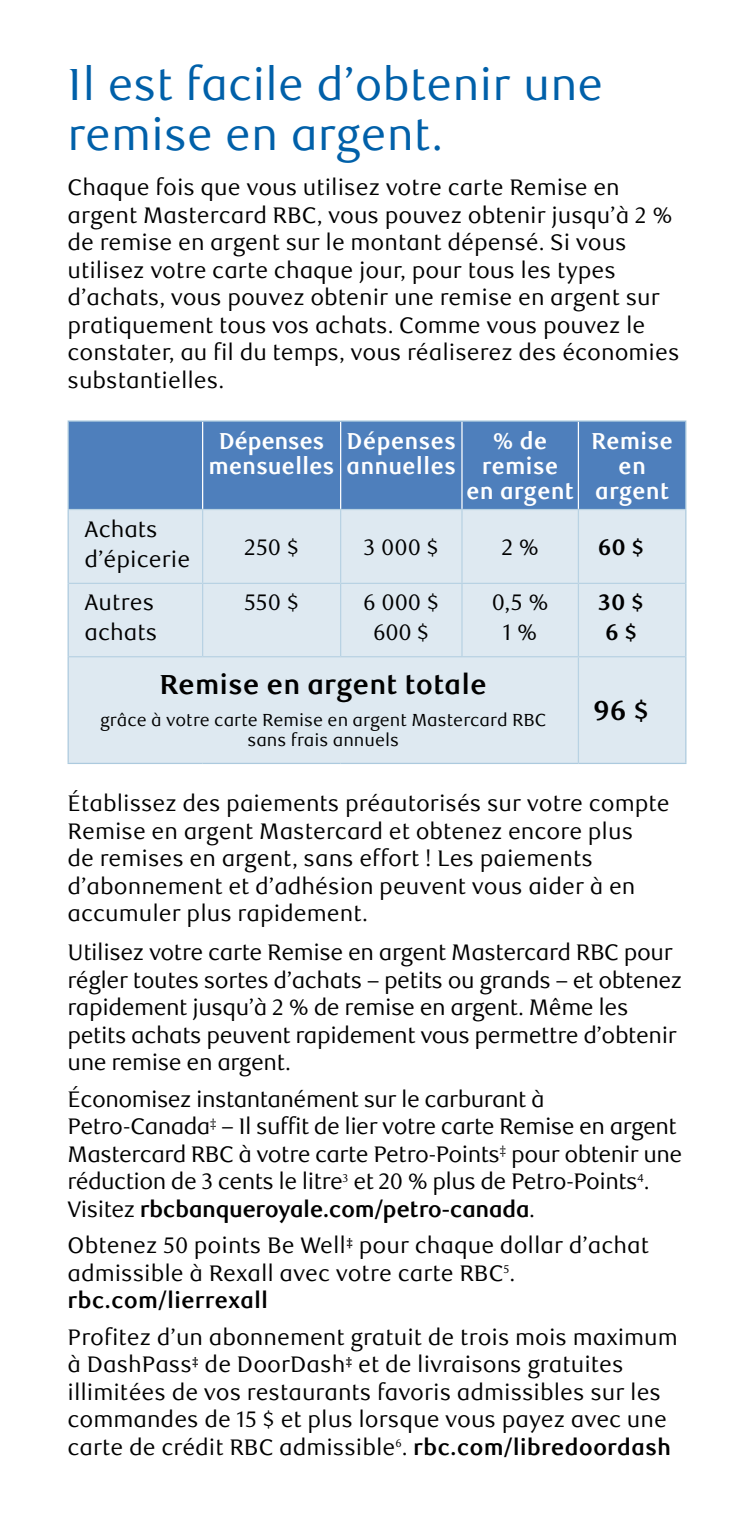
<style>
.page{position:relative;width:743px;height:1530px;background:#fff}
.page>*{position:absolute;margin:0;border:0;box-sizing:border-box;transform-origin:0 0}
.t1{font:45px/50px "RBC Text";color:#0060a9}
.t2{font:700 27.5px "RBC Text";color:#000}
.t3{font:700 23px/25px "RBC Text Cond";color:#fff;text-align:center}
.t4{font:22.5px/27.5px "RBC Text";color:#000}
.t5{font:22.5px/27.5px "RBC Text";letter-spacing:-.025em;color:#000}
.t6{font:22.5px/27.5px "RBC Text";letter-spacing:-.02em;color:#000}
.t7{font:700 22.5px/30px "RBC Text";color:#000;text-align:center}
.t8{font:17.5px/20px "RBC Text";color:#000;text-align:center}
.s1{font-weight:700}
</style>
<div class="page">
<div style="left:69px;top:422px;width:616px;height:87px;background:#4e7fbc"></div>
<div style="left:69px;top:510px;width:616px;height:253px;background:#dee9f1"></div>
<hr style="left:202px;top:422px;width:1px;height:87px;background:#fff">
<hr style="left:340px;top:422px;width:1px;height:87px;background:#fff">
<hr style="left:461px;top:422px;width:1px;height:87px;background:#fff">
<hr style="left:577px;top:422px;width:2px;height:87px;background:#fff">
<hr style="left:68px;top:422px;width:1px;height:88px;background:#accade">
<hr style="left:68px;top:510px;width:1px;height:73px;background:#accade">
<hr style="left:68px;top:583px;width:1px;height:74px;background:#accade">
<hr style="left:68px;top:657px;width:1px;height:106px;background:#accade">
<hr style="left:68px;top:763px;width:134px;height:1px;background:#accade">
<hr style="left:202px;top:763px;width:138px;height:1px;background:#accade">
<hr style="left:340px;top:763px;width:122px;height:1px;background:#accade">
<hr style="left:462px;top:763px;width:116px;height:1px;background:#accade">
<hr style="left:578px;top:763px;width:108px;height:1px;background:#accade">
<hr style="left:68px;top:420px;width:134px;height:2px;background:#accade">
<hr style="left:202px;top:420px;width:138px;height:2px;background:#accade">
<hr style="left:340px;top:420px;width:122px;height:2px;background:#accade">
<hr style="left:462px;top:420px;width:116px;height:2px;background:#accade">
<hr style="left:578px;top:420px;width:108px;height:2px;background:#accade">
<hr style="left:685px;top:422px;width:1px;height:88px;background:#accade">
<hr style="left:685px;top:510px;width:1px;height:73px;background:#accade">
<hr style="left:685px;top:583px;width:1px;height:74px;background:#accade">
<hr style="left:685px;top:657px;width:1px;height:106px;background:#accade">
<hr style="left:69px;top:509px;width:133px;height:1px;background:#b8d2e3">
<hr style="left:202px;top:509px;width:138px;height:1px;background:#b8d2e3">
<hr style="left:202px;top:510px;width:1px;height:73px;background:#b8d2e3">
<hr style="left:340px;top:509px;width:122px;height:1px;background:#b8d2e3">
<hr style="left:340px;top:510px;width:1px;height:73px;background:#b8d2e3">
<hr style="left:462px;top:509px;width:116px;height:1px;background:#b8d2e3">
<hr style="left:461px;top:510px;width:1px;height:73px;background:#b8d2e3">
<hr style="left:578px;top:509px;width:107px;height:1px;background:#b8d2e3">
<hr style="left:577px;top:510px;width:2px;height:73px;background:#b8d2e3">
<hr style="left:69px;top:583px;width:133px;height:1px;background:#b8d2e3">
<hr style="left:202px;top:583px;width:138px;height:1px;background:#b8d2e3">
<hr style="left:202px;top:584px;width:1px;height:72px;background:#b8d2e3">
<hr style="left:340px;top:583px;width:122px;height:1px;background:#b8d2e3">
<hr style="left:340px;top:584px;width:1px;height:72px;background:#b8d2e3">
<hr style="left:462px;top:583px;width:116px;height:1px;background:#b8d2e3">
<hr style="left:461px;top:584px;width:1px;height:72px;background:#b8d2e3">
<hr style="left:578px;top:583px;width:107px;height:1px;background:#b8d2e3">
<hr style="left:577px;top:584px;width:2px;height:72px;background:#b8d2e3">
<hr style="left:69px;top:656px;width:133px;height:1px;background:#b8d2e3">
<hr style="left:202px;top:656px;width:138px;height:1px;background:#b8d2e3">
<hr style="left:340px;top:656px;width:122px;height:1px;background:#b8d2e3">
<hr style="left:462px;top:656px;width:116px;height:1px;background:#b8d2e3">
<hr style="left:578px;top:656px;width:107px;height:1px;background:#b8d2e3">
<hr style="left:577px;top:657px;width:2px;height:106px;background:#b8d2e3">
<h1 class="t1" style="left:68px;top:60px;width:537px">Il est facile d’obtenir une remise en argent.</h1>
<p class="t4" style="left:68px;top:174px;width:613px">Chaque fois que vous utilisez votre carte Remise en argent Mastercard RBC, vous pouvez obtenir jusqu’à 2 % de remise en argent sur le montant dépensé. Si vous utilisez votre carte chaque jour, pour tous les types d’achats, vous pouvez obtenir une remise en argent sur pratiquement tous vos achats. Comme vous pouvez le constater, au fil du temps, vous réaliserez des économies substantielles.</p>
<p class="t4" style="left:84px;top:514px;width:107px;line-height:30px">Achats d’épicerie</p>
<p class="t3" style="left:209px;top:429px;width:127px">Dépenses mensuelles</p>
<p class="t3" style="left:346px;top:429px;width:111px;text-align:left">Dépenses annuelles</p>
<p class="t3" style="left:466px;top:429px;width:109px">% de remise en argent</p>
<p class="t3" style="left:591px;top:429px;width:84px">Remise en argent</p>
<p class="t4" style="left:244px;top:534px;width:56px">250 $</p>
<p class="t4" style="left:363px;top:534px;width:77px">3 000 $</p>
<p class="t4" style="left:501px;top:534px;width:39px">2 %</p>
<p class="t7" style="left:598px;top:532px;width:48px">60 $</p>
<p class="t4" style="left:84px;top:588px;width:74px;line-height:30px">Autres achats</p>
<p class="t4" style="left:244px;top:589px;width:56px">550 $</p>
<p class="t4" style="left:363px;top:588px;width:77px;line-height:30px;text-align:center">6 000 $<br>600 $</p>
<p class="t4" style="left:491px;top:588px;width:58px;line-height:30px;text-align:center">0,5 %<br>1 %</p>
<p class="t7" style="left:598px;top:588px;width:47px">30 $<br>6 $</p>
<p class="t2" style="left:160px;top:668px;width:329px">Remise en argent totale</p>
<p class="t8" style="left:100px;top:710px;width:448px">grâce à votre carte Remise en argent Mastercard RBC sans frais annuels</p>
<p class="t2" style="left:593px;top:694px;width:58px">96 $</p>
<p class="t4" style="left:68px;top:791px;width:603px">Établissez des paiements préautorisés sur votre compte Remise en argent Mastercard et obtenez encore plus<br>de remises en argent, sans effort ! Les paiements d’abonnement et d’adhésion peuvent vous aider à en accumuler plus rapidement.</p>
<p class="t6" style="left:68px;top:939px;width:616px">Utilisez votre carte Remise en argent Mastercard RBC pour régler toutes sortes d’achats – petits ou grands – et obtenez rapidement jusqu’à 2 % de remise en argent. Même les petits achats peuvent rapidement vous permettre d’obtenir une remise en argent.</p>
<p class="t5" style="left:67px;top:1086px;width:616px">Économisez instantanément sur le carburant à Petro-Canada<sup>‡</sup> – Il suffit de lier votre carte Remise en argent Mastercard RBC à votre carte Petro-Points<sup>‡</sup> pour obtenir une réduction de 3 cents le litre<sup>3</sup> et 20 % plus de Petro-Points<sup>4</sup>.<br>Visitez <span class="s1">rbcbanqueroyale.com/petro-canada</span>.</p>
<p class="t4" style="left:67px;top:1232px;width:583px">Obtenez 50 points Be Well<sup>‡</sup> pour chaque dollar d’achat admissible à Rexall avec votre carte RBC<sup>5</sup>. <span class="s1">rbc.com/lierrexall</span></p>
<p class="t4" style="left:67px;top:1324px;width:611px">Profitez d’un abonnement gratuit de trois mois maximum à DashPass<sup>‡</sup> de DoorDash<sup>‡</sup> et de livraisons gratuites illimitées de vos restaurants favoris admissibles sur les commandes de 15 $ et plus lorsque vous payez avec une carte de crédit RBC admissible<sup>6</sup>. <span class="s1">rbc.com/libredoordash</span></p>
</div>
